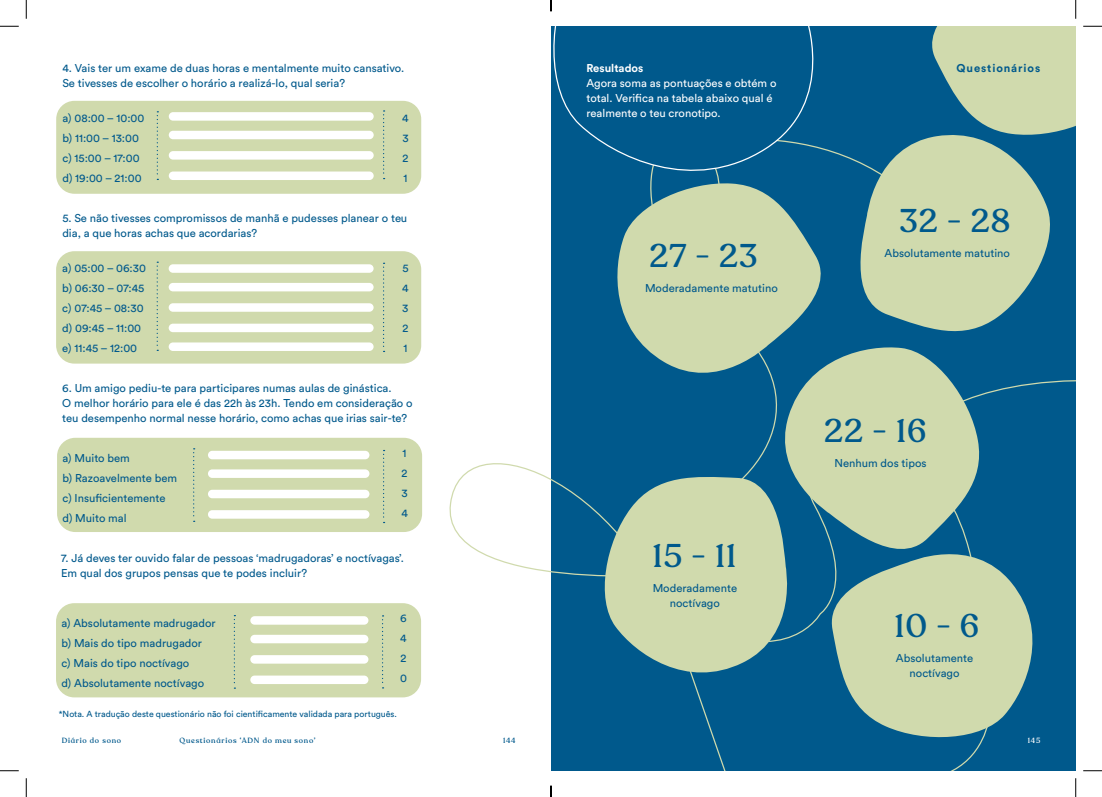
<style>
.page{position:relative;width:1102px;height:797px;background:#fff}
.page>*{position:absolute;margin:0;border:0;box-sizing:border-box;transform-origin:0 0}
.Recoleta_26pt__blue{font:500 32.5px "Recoleta";letter-spacing:.03em;color:#00598c}
.Circular_9pt__blue{font:11.25px/15px "Circular Std";color:#00598c}
.Circular_9pt__blue-2{font:11.25px/15px "Circular Std";color:#fff}
.Circular__9pt__white{font:700 11.25px "Circular Std";letter-spacing:.08em;color:#00598c}
.Circular_9pt__blue-3{font:700 11.25px "Circular Std";color:#fff}
.Circular_9pt__blue-4{font:8.75px "Circular Std";color:#00598c}
.t1{font:500 7.5px "Recoleta Alt";letter-spacing:.1em;color:#00598c}
.t2{font:500 7.5px "Recoleta Alt";color:#fff}
</style>
<div class="page">
<div style="left:56px;top:101px;width:365px;height:93px;background:#d0daad;border-radius:18px"></div>
<svg style="left:383px;top:110px;width:1px;height:69px"></svg>
<svg style="left:157px;top:111px;width:1px;height:69px"></svg>
<div style="left:169px;top:112px;width:204px;height:9px;background:#fff;border-radius:4px"></div>
<div style="left:169px;top:131px;width:204px;height:8px;background:#fff;border-radius:4px"></div>
<div style="left:169px;top:151px;width:204px;height:9px;background:#fff;border-radius:4px"></div>
<div style="left:169px;top:171px;width:204px;height:9px;background:#fff;border-radius:4px"></div>
<div style="left:56px;top:251px;width:365px;height:112px;background:#d0daad;border-radius:18px"></div>
<svg style="left:383px;top:263px;width:1px;height:89px"></svg>
<svg style="left:157px;top:261px;width:1px;height:90px"></svg>
<div style="left:169px;top:264px;width:204px;height:9px;background:#fff;border-radius:4px"></div>
<div style="left:169px;top:283px;width:204px;height:8px;background:#fff;border-radius:4px"></div>
<div style="left:169px;top:303px;width:204px;height:9px;background:#fff;border-radius:4px"></div>
<div style="left:169px;top:324px;width:204px;height:8px;background:#fff;border-radius:4px"></div>
<div style="left:57px;top:438px;width:365px;height:94px;background:#d0daad;border-radius:18px"></div>
<svg style="left:383px;top:450px;width:1px;height:73px"></svg>
<div style="left:169px;top:342px;width:204px;height:9px;background:#fff;border-radius:4px"></div>
<div style="left:208px;top:451px;width:161px;height:8px;background:#fff;border-radius:4px"></div>
<div style="left:208px;top:469px;width:161px;height:9px;background:#fff;border-radius:4px"></div>
<div style="left:208px;top:490px;width:161px;height:8px;background:#fff;border-radius:4px"></div>
<div style="left:208px;top:510px;width:161px;height:8px;background:#fff;border-radius:4px"></div>
<svg style="left:193px;top:448px;width:2px;height:74px"></svg>
<div style="left:56px;top:603px;width:365px;height:94px;background:#d0daad;border-radius:18px"></div>
<svg style="left:382px;top:615px;width:1px;height:73px"></svg>
<div style="left:250px;top:616px;width:118px;height:8px;background:#fff;border-radius:4px"></div>
<div style="left:250px;top:634px;width:118px;height:9px;background:#fff;border-radius:4px"></div>
<div style="left:250px;top:655px;width:118px;height:8px;background:#fff;border-radius:4px"></div>
<div style="left:250px;top:675px;width:118px;height:9px;background:#fff;border-radius:4px"></div>
<svg style="left:234px;top:615px;width:1px;height:73px"></svg>
<div style="left:551px;top:195px;width:524px;height:575px;background:#00598c"></div>
<svg style="left:979px;top:204px;width:79px;height:138px;background:#7ca69f"></svg>
<svg style="left:840px;top:26px;width:235px;height:178px;background:#79a49f"></svg>
<svg style="left:599px;top:97px;width:380px;height:574px;background:#5d939a"></svg>
<svg style="left:449px;top:415px;width:291px;height:355px"></svg>
<div style="left:985px;top:377px;width:90px;height:56px;background:#00598c"></div>
<div style="left:894px;top:743px;width:115px;height:27px;background:#00598c"></div>
<div style="left:551px;top:26px;width:289px;height:169px;background:#00598c"></div>
<svg style="left:610px;top:181px;width:227px;height:213px;background:#86aca1"></svg>
<svg style="left:770px;top:344px;width:215px;height:225px;background:#94b4a3"></svg>
<svg style="left:595px;top:474px;width:203px;height:216px;background:#8aafa1"></svg>
<svg style="left:824px;top:534px;width:226px;height:209px;background:#83aaa0"></svg>
<svg style="left:0;top:25px;width:19px;height:2px"></svg>
<svg style="left:1083px;top:25px;width:18px;height:2px"></svg>
<svg style="left:0;top:770px;width:19px;height:1px"></svg>
<svg style="left:1083px;top:770px;width:18px;height:1px"></svg>
<svg style="left:25px;top:0;width:2px;height:19px"></svg>
<svg style="left:25px;top:778px;width:2px;height:19px"></svg>
<svg style="left:1075px;top:0;width:1px;height:19px"></svg>
<svg style="left:1075px;top:778px;width:1px;height:19px"></svg>
<svg style="left:550px;top:785px;width:1px;height:12px"></svg>
<p class="Circular_9pt__blue" style="left:62px;top:60px;width:343px">4. Vais ter um exame de duas horas e mentalmente muito cansativo.</p>
<p class="Circular_9pt__blue" style="left:62px;top:75px;width:284px">Se tivesses de escolher o horário a realizá-lo, qual seria?</p>
<p class="Circular_9pt__blue" style="left:62px;top:110px;width:83px">a) 08:00 – 10:00</p>
<p class="Circular_9pt__blue" style="left:62px;top:130px;width:78px">b) 11:00 – 13:00</p>
<p class="Circular_9pt__blue" style="left:62px;top:150px;width:79px">c) 15:00 – 17:00</p>
<p class="Circular_9pt__blue" style="left:62px;top:170px;width:81px">d) 19:00 – 21:00</p>
<p class="Circular_9pt__blue" style="left:62px;top:210px;width:346px">5. Se não tivesses compromissos de manhã e pudesses planear o teu dia, a que horas achas que acordarias?</p>
<p class="Circular_9pt__blue" style="left:402px;top:110px;width:8px">4</p>
<p class="Circular_9pt__blue" style="left:402px;top:130px;width:8px">3</p>
<p class="Circular_9pt__blue" style="left:402px;top:150px;width:7px">2</p>
<p class="Circular_9pt__blue" style="left:403px;top:170px;width:5px">1</p>
<p class="Circular_9pt__blue" style="left:62px;top:260px;width:85px">a) 05:00 – 06:30</p>
<p class="Circular_9pt__blue" style="left:62px;top:280px;width:84px">b) 06:30 – 07:45</p>
<p class="Circular_9pt__blue" style="left:62px;top:300px;width:83px">c) 07:45 – 08:30</p>
<p class="Circular_9pt__blue" style="left:62px;top:320px;width:80px">d) 09:45 – 11:00</p>
<p class="Circular_9pt__blue" style="left:62px;top:340px;width:76px">e) 11:45 – 12:00</p>
<p class="Circular_9pt__blue" style="left:402px;top:260px;width:8px">5</p>
<p class="Circular_9pt__blue" style="left:402px;top:280px;width:8px">4</p>
<p class="Circular_9pt__blue" style="left:402px;top:300px;width:8px">3</p>
<p class="Circular_9pt__blue" style="left:402px;top:320px;width:7px">2</p>
<p class="Circular_9pt__blue" style="left:403px;top:340px;width:5px">1</p>
<p class="Circular_9pt__blue" style="left:62px;top:380px;width:331px">6. Um amigo pediu-te para participares numas aulas de ginástica.</p>
<p class="Circular_9pt__blue" style="left:62px;top:395px;width:352px">O melhor horário para ele é das 22h às 23h. Tendo em consideração o teu desempenho normal nesse horário, como achas que irias sair-te?</p>
<p class="Circular_9pt__blue" style="left:62px;top:450px;width:69px">a) Muito bem</p>
<p class="Circular_9pt__blue" style="left:62px;top:470px;width:116px">b) Razoavelmente bem</p>
<p class="Circular_9pt__blue" style="left:62px;top:490px;width:105px">c) Insuficientemente</p>
<p class="Circular_9pt__blue" style="left:62px;top:510px;width:66px">d) Muito mal</p>
<p class="Circular_9pt__blue" style="left:402px;top:445px;width:5px">1</p>
<p class="Circular_9pt__blue" style="left:401px;top:465px;width:7px">2</p>
<p class="Circular_9pt__blue" style="left:401px;top:485px;width:8px">3</p>
<p class="Circular_9pt__blue" style="left:401px;top:505px;width:8px">4</p>
<p class="Circular_9pt__blue" style="left:61px;top:550px;width:344px">7. Já deves ter ouvido falar de pessoas ‘madrugadoras’ e noctívagas’.<br>Em qual dos grupos pensas que te podes incluir?</p>
<p class="Circular_9pt__blue" style="left:61px;top:615px;width:156px">a) Absolutamente madrugador</p>
<p class="Circular_9pt__blue" style="left:61px;top:635px;width:142px">b) Mais do tipo madrugador</p>
<p class="Circular_9pt__blue" style="left:61px;top:655px;width:129px">c) Mais do tipo noctívago</p>
<p class="Circular_9pt__blue" style="left:61px;top:675px;width:144px">d) Absolutamente noctívago</p>
<p class="Circular_9pt__blue" style="left:400px;top:610px;width:8px">6</p>
<p class="Circular_9pt__blue" style="left:400px;top:630px;width:8px">4</p>
<p class="Circular_9pt__blue" style="left:400px;top:650px;width:7px">2</p>
<p class="Circular_9pt__blue" style="left:400px;top:670px;width:8px">0</p>
<p class="Circular_9pt__blue-4" style="left:59px;top:708px;width:340px">*Nota. A tradução deste questionário não foi cientificamente validada para português.</p>
<p class="t1" style="left:62px;top:735px;width:61px">Diário do sono</p>
<p class="t1" style="left:179px;top:735px;width:137px">Questionários ‘ADN do meu sono’</p>
<p class="t1" style="left:503px;top:735px;width:14px">144</p>
<p class="Circular_9pt__blue-3" style="left:586px;top:60px;width:58px">Resultados</p>
<p class="Circular__9pt__white" style="left:956px;top:60px;width:85px">Questionários</p>
<p class="Circular_9pt__blue-2" style="left:586px;top:75px;width:191px">Agora soma as pontuações e obtém o total. Verifica na tabela abaixo qual é</p>
<p class="Circular_9pt__blue-2" style="left:586px;top:105px;width:136px">realmente o teu cronotipo.</p>
<p class="Recoleta_26pt__blue" style="left:649px;top:235px;width:110px">27 - 23</p>
<p class="Circular_9pt__blue" style="left:645px;top:280px;width:134px">Moderadamente matutino</p>
<p class="Recoleta_26pt__blue" style="left:899px;top:200px;width:112px">32 - 28</p>
<p class="Circular_9pt__blue" style="left:884px;top:245px;width:127px">Absolutamente matutino</p>
<p class="Recoleta_26pt__blue" style="left:652px;top:535px;width:85px">15 - 11</p>
<p class="Circular_9pt__blue" style="left:652px;top:580px;width:86px">Moderadamente</p>
<p class="Circular_9pt__blue" style="left:669px;top:595px;width:51px">noctívago</p>
<p class="Recoleta_26pt__blue" style="left:824px;top:410px;width:104px">22 - 16</p>
<p class="Circular_9pt__blue" style="left:834px;top:455px;width:94px">Nenhum dos tipos</p>
<p class="Recoleta_26pt__blue" style="left:894px;top:605px;width:86px">10 - 6</p>
<p class="Circular_9pt__blue" style="left:895px;top:650px;width:79px">Absolutamente</p>
<p class="Circular_9pt__blue" style="left:909px;top:665px;width:51px">noctívago</p>
<p class="t2" style="left:1027px;top:735px;width:14px">145</p>
</div>
